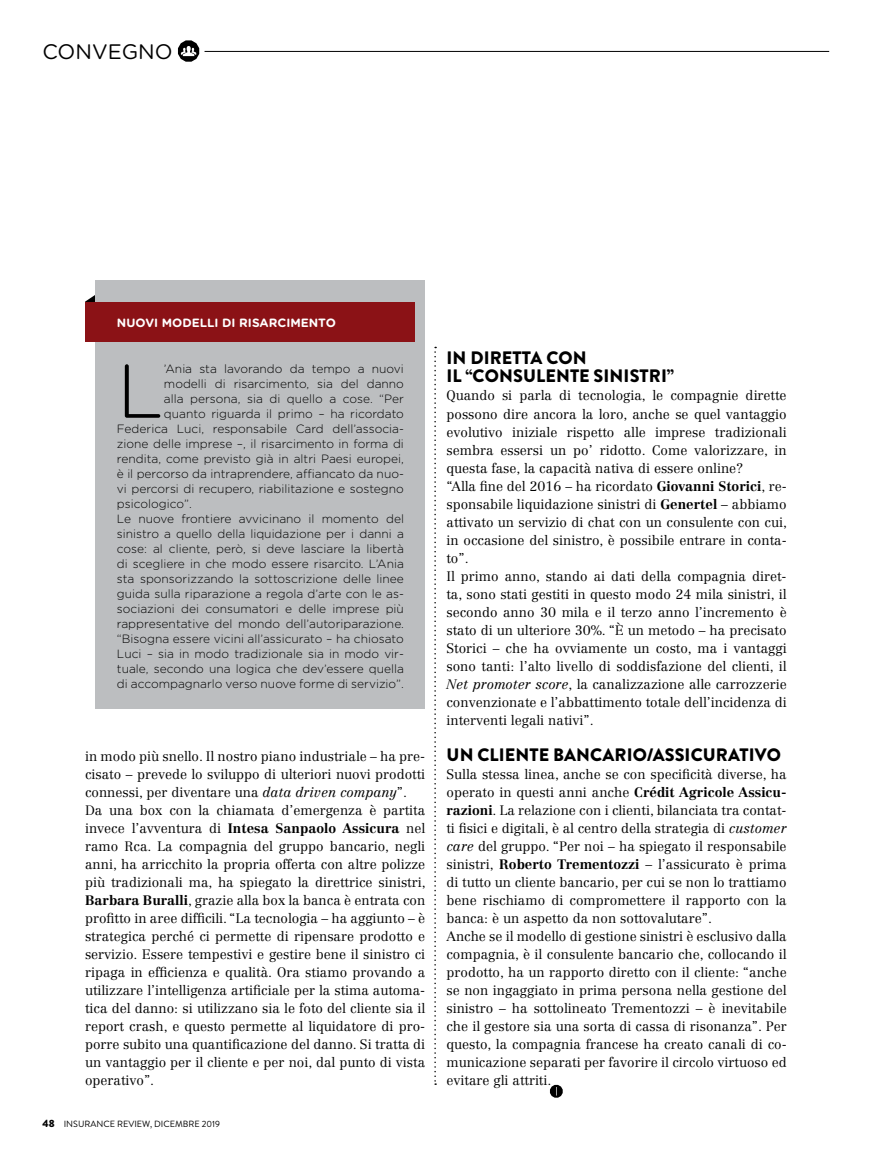
<style>
.page{position:relative;width:893px;height:1170px;background:#fff}
.page>*{position:absolute;margin:0;border:0;box-sizing:border-box;transform-origin:0 0}
.t1{font:300 75.9px "Gotham Rounded";color:#000}
.t2{font:21px "Gotham Rounded";color:#000}
.t3{font:900 18px/18px "Brandon Grotesque";letter-spacing:.005em;color:#000}
.t4{font:300 13.5px/18px "Centennial LT Std";color:#000}
.t5{font:300 12px "Gotham Rounded";color:#000}
.t6{font:700 12px "Gotham Rounded";color:#fff}
.t7{font:9px "Brandon Grotesque";color:#000}
.s1{font-style:italic}
.s2{font-weight:700}
.s3{font-weight:900;font-size:10.5px}
</style>
<div class="page">
<svg style="left:178px;top:40px;width:21px;height:22px"></svg>
<hr style="left:205px;top:51px;width:624px;height:1px;background:#000">
<svg style="left:85px;top:294px;width:11px;height:8px"></svg>
<div style="left:96px;top:281px;width:329px;height:428px;background:#bcbec0"></div>
<div style="left:85px;top:302px;width:329px;height:40px;background:#8b1216"></div>
<svg style="left:434px;top:347px;width:2px;height:737px"></svg>
<svg style="left:550px;top:1084px;width:13px;height:13px"></svg>
<h2 class="t2" style="left:43px;top:37px;width:132px">CONVEGNO</h2>
<p class="t6" style="left:117px;top:314px;width:220px">NUOVI MODELLI DI RISARCIMENTO</p>
<h1 class="t1" style="left:117px;top:340px;width:48px">L</h1>
<p class="t5" style="left:164px;top:360px;width:241px">’Ania sta lavorando da tempo a nuovi</p>
<p class="t5" style="left:164px;top:375px;width:242px">modelli di risarcimento, sia del danno</p>
<p class="t5" style="left:164px;top:390px;width:242px">alla persona, sia di quello a cose. “Per</p>
<p class="t5" style="left:164px;top:405px;width:242px">quanto riguarda il primo – ha ricordato</p>
<p class="t5" style="left:117px;top:420px;width:289px">Federica Luci, responsabile Card dell’associa-</p>
<p class="t5" style="left:117px;top:435px;width:289px">zione delle imprese –, il risarcimento in forma di</p>
<p class="t5" style="left:117px;top:450px;width:288px">rendita, come previsto già in altri Paesi europei,</p>
<p class="t5" style="left:117px;top:465px;width:288px">è il percorso da intraprendere, affiancato da nuo-</p>
<p class="t5" style="left:117px;top:480px;width:288px">vi percorsi di recupero, riabilitazione e sostegno</p>
<p class="t5" style="left:117px;top:495px;width:76px">psicologico”.</p>
<p class="t5" style="left:117px;top:510px;width:289px">Le nuove frontiere avvicinano il momento del</p>
<p class="t5" style="left:117px;top:525px;width:289px">sinistro a quello della liquidazione per i danni a</p>
<p class="t5" style="left:117px;top:540px;width:289px">cose: al cliente, però, si deve lasciare la libertà</p>
<p class="t5" style="left:117px;top:555px;width:289px">di scegliere in che modo essere risarcito. L’Ania</p>
<p class="t5" style="left:117px;top:570px;width:289px">sta sponsorizzando la sottoscrizione delle linee</p>
<p class="t5" style="left:117px;top:585px;width:289px">guida sulla riparazione a regola d’arte con le as-</p>
<p class="t5" style="left:117px;top:600px;width:289px">sociazioni dei consumatori e delle imprese più</p>
<p class="t5" style="left:117px;top:615px;width:289px">rappresentative del mondo dell’autoriparazione.</p>
<p class="t5" style="left:117px;top:630px;width:288px">“Bisogna essere vicini all’assicurato – ha chiosato</p>
<p class="t5" style="left:117px;top:645px;width:289px">Luci – sia in modo tradizionale sia in modo vir-</p>
<p class="t5" style="left:117px;top:660px;width:289px">tuale, secondo una logica che dev’essere quella</p>
<p class="t5" style="left:117px;top:675px;width:289px">di accompagnarlo verso nuove forme di servizio”.</p>
<p class="t4" style="left:85px;top:747px;width:342px">in modo più snello. Il nostro piano industriale – ha pre&shy;cisato – prevede lo sviluppo di ulteriori nuovi prodotti connessi, per diventare una <span class="s1">data driven company</span>”.<br>Da una box con la chiamata d’emergenza è partita invece l’avventura di <span class="s2">Intesa Sanpaolo Assicura</span> nel ramo Rca. La compagnia del gruppo bancario, negli anni, ha arricchito la propria offerta con altre polizze più tradizionali ma, ha spiegato la direttrice sinistri, <span class="s2">Barbara Buralli</span>, grazie alla box la banca è entrata con profitto in aree difficili. “La tecnologia – ha aggiunto – è strategica perché ci permette di ripensare prodotto e servizio. Essere tempestivi e gestire bene il sinistro ci ripaga in efficienza e qualità. Ora stiamo provando a utilizzare l’intelligenza artificiale per la stima automa&shy;tica del danno: si utilizzano sia le foto del cliente sia il report crash, e questo permette al liquidatore di pro&shy;porre subito una quantificazione del danno. Si tratta di un vantaggio per il cliente e per noi, dal punto di vista operativo”.</p>
<p class="t7" style="left:43px;top:1117px;width:179px"><span class="s3">48</span> INSURANCE REVIEW, DICEMBRE 2019</p>
<h3 class="t3" style="left:447px;top:349px;width:229px">IN DIRETTA CON<br>IL “CONSULENTE SINISTRI”</h3>
<p class="t4" style="left:446px;top:387px;width:342px">Quando si parla di tecnologia, le compagnie dirette possono dire ancora la loro, anche se quel vantaggio evolutivo iniziale rispetto alle imprese tradizionali sembra essersi un po’ ridotto. Come valorizzare, in questa fase, la capacità nativa di essere online?<br>“Alla fine del 2016 – ha ricordato <span class="s2">Giovanni Storici</span>, re&shy;sponsabile liquidazione sinistri di <span class="s2">Genertel</span> – abbiamo attivato un servizio di chat con un consulente con cui, in occasione del sinistro, è possibile entrare in conta&shy;to”.<br>Il primo anno, stando ai dati della compagnia diret&shy;ta, sono stati gestiti in questo modo 24 mila sinistri, il secondo anno 30 mila e il terzo anno l’incremento è stato di un ulteriore 30%. “È un metodo – ha precisato Storici – che ha ovviamente un costo, ma i vantaggi sono tanti: l’alto livello di soddisfazione del clienti, il <span class="s1">Net promoter score</span>, la canalizzazione alle carrozzerie convenzionate e l’abbattimento totale dell’incidenza di interventi legali nativi”.</p>
<h3 class="t3" style="left:447px;top:745px;width:336px">UN CLIENTE BANCARIO/ASSICURATIVO</h3>
<p class="t4" style="left:446px;top:765px;width:342px">Sulla stessa linea, anche se con specificità diverse, ha operato in questi anni anche <span class="s2">Crédit Agricole Assicu&shy;razioni</span>. La relazione con i clienti, bilanciata tra contat&shy;ti fisici e digitali, è al centro della strategia di <span class="s1">customer care</span> del gruppo. “Per noi – ha spiegato il responsabile sinistri, <span class="s2">Roberto Trementozzi</span> – l’assicurato è prima di tutto un cliente bancario, per cui se non lo trattiamo bene rischiamo di compromettere il rapporto con la banca: è un aspetto da non sottovalutare”.<br>Anche se il modello di gestione sinistri è esclusivo dalla compagnia, è il consulente bancario che, collocando il prodotto, ha un rapporto diretto con il cliente: “anche se non ingaggiato in prima persona nella gestione del sinistro – ha sottolineato Trementozzi – è inevitabile che il gestore sia una sorta di cassa di risonanza”. Per questo, la compagnia francese ha creato canali di co&shy;municazione separati per favorire il circolo virtuoso ed evitare gli attriti.</p>
</div>
